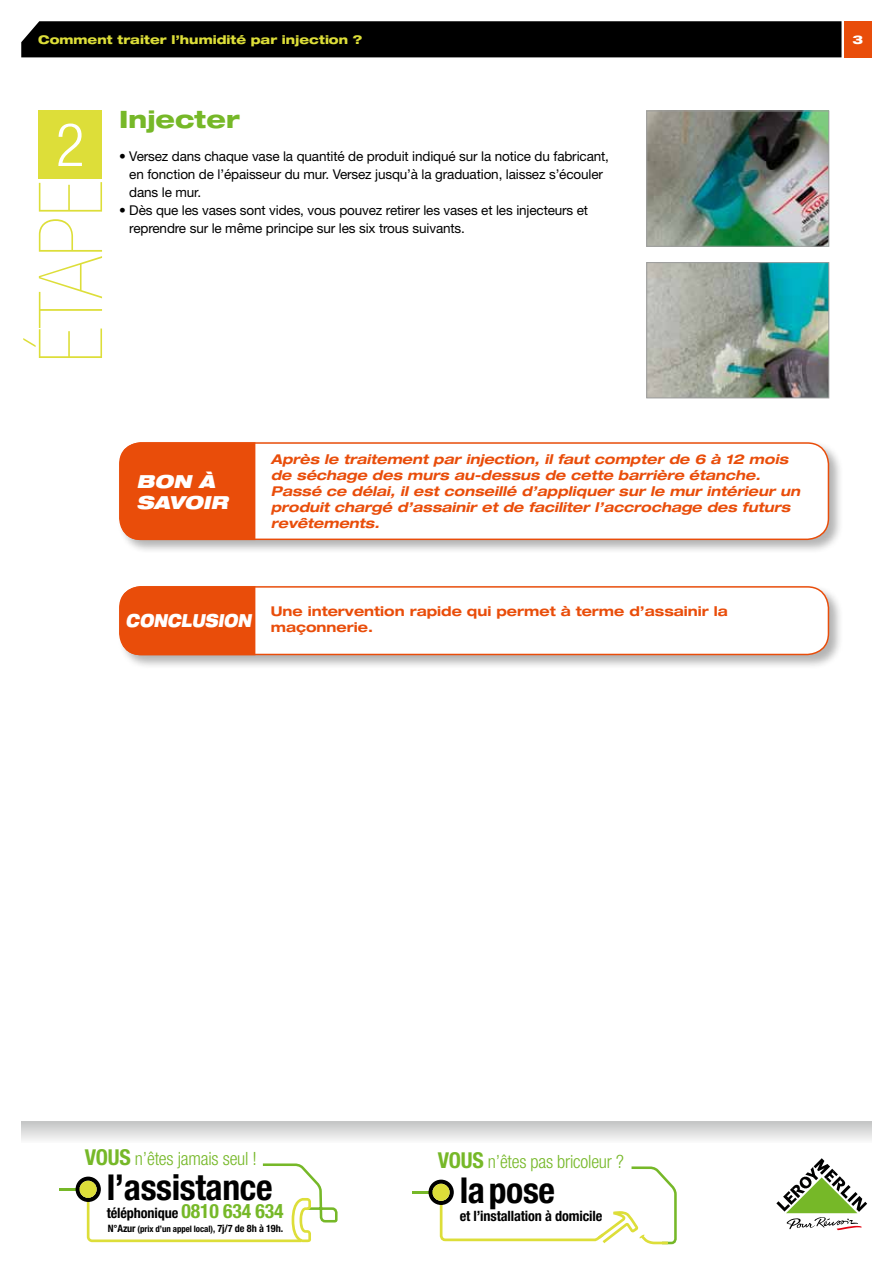
<style>
.page{position:relative;width:893px;height:1263px;background:#fff}
.page>*{position:absolute;margin:0;border:0;box-sizing:border-box;transform-origin:0 0}
.t1{font:200 condensed 88.5px "Helvetica Neue LT Std";letter-spacing:-.01em;color:#ddde39}
.t2{font:300 condensed 60px "Helvetica Neue LT Std";color:#fff}
.t3{font:700 condensed 35.7px "Helvetica Neue LT Std";letter-spacing:-.01em;color:#000}
.t4{font:800 expanded 24px "Helvetica Neue LT Std";color:#76b828}
.t5{font:300 condensed 18.3px "Helvetica Neue LT Std";letter-spacing:-.01em;color:#76b828}
.t6{font:italic 900 expanded 18px/21.6px "Helvetica Neue";color:#fff}
.t7{font:italic 900 expanded 18px "Helvetica Neue LT Std";color:#fff;scale:.75 1}
.t8{font:700 condensed 14.25px "Helvetica Neue LT Std";letter-spacing:-.01em;color:#000}
.t9{font:13.5px/18px "Helvetica Neue LT Std";letter-spacing:-.01em;color:#000}
.t10{font:italic 700 expanded 13.5px/16.2px "Helvetica Neue";color:#e94d0a}
.t11{font:700 expanded 13.5px/16.2px "Helvetica Neue LT Std";color:#e94d0a}
.t12{font:800 expanded 12px "Helvetica Neue LT Std";color:#ddde39}
.t13{font:800 expanded 12px "Helvetica Neue LT Std";color:#fff}
.t14{font:700 condensed 8.85px "Helvetica Neue LT Std";letter-spacing:-.01em;color:#000}
.s1{font-weight:700;font-size:21.9px}
.s2{font-size:19.65px;color:#76b828}
.s3{font-size:10.2px}
</style>
<div class="page">
<div style="left:844px;top:21px;width:28px;height:36px;background:#e94d0a"></div>
<div style="left:21px;top:21px;width:820px;height:36px;background:#000"></div>
<div style="left:21px;top:1121px;width:851px;height:22px;background:linear-gradient(to bottom,#c2c3c3,#f8f8f8)"></div>
<svg style="left:776px;top:1158px;width:91px;height:72px"></svg>
<hr style="left:60px;top:1188px;width:28px;height:2px;background:#76b828">
<svg style="left:76px;top:1163px;width:262px;height:79px"></svg>
<hr style="left:412px;top:1191px;width:29px;height:2px;background:#76b828">
<svg style="left:428px;top:1166px;width:249px;height:79px"></svg>
<div style="left:38px;top:111px;width:64px;height:68px;background:#ddde39"></div>
<div style="left:117px;top:440px;width:726px;height:114px;background:#000;opacity:.3"></div>
<div style="left:120px;top:443px;width:708px;height:96px;background:#fff;border-radius:21px"></div>
<div style="left:119px;top:442px;width:710px;height:98px;border:2px solid #e94d0a;border-radius:21px"></div>
<div style="left:120px;top:442px;width:135px;height:98px;background:#e94d0a"></div>
<div style="left:117px;top:584px;width:726px;height:86px;background:#000;opacity:.3"></div>
<div style="left:120px;top:587px;width:708px;height:67px;background:#fff;border-radius:21px"></div>
<div style="left:119px;top:586px;width:710px;height:69px;border:2px solid #e94d0a;border-radius:21px"></div>
<div style="left:120px;top:586px;width:135px;height:69px;background:#e94d0a"></div>
<img style="left:648px;top:113px;width:179px;height:132px">
<div style="left:646px;top:111px;width:183px;height:136px;border:1px solid #9c9d9d"></div>
<img style="left:648px;top:264px;width:179px;height:132px">
<div style="left:646px;top:262px;width:183px;height:136px;border:1px solid #9c9d9d"></div>
<p class="t12" style="left:38px;top:32px;width:326px">Comment traiter l’humidité par injection ?</p>
<p class="t13" style="left:853px;top:32px;width:12px">3</p>
<h2 class="t2" style="left:56px;top:110px;width:30px">2</h2>
<h1 class="t1" style="left:22px;top:363px;width:184px;rotate:-90deg">ÉTAPE</h1>
<h3 class="t4" style="left:119px;top:104px;width:122px">Injecter</h3>
<p class="t9" style="left:129px;top:147px;width:481px;text-indent:-10px">• Versez dans chaque vase la quantité de produit indiqué sur la notice du fabricant, en fonction de l’épaisseur du mur. Versez jusqu’à la graduation, laissez s’écouler dans le mur.</p>
<p class="t9" style="left:129px;top:201px;width:460px;text-indent:-10px">• Dès que les vases sont vides, vous pouvez retirer les vases et les injecteurs et reprendre sur le même principe sur les six trous suivants.</p>
<h3 class="t6" style="left:137px;top:470px;width:93px">BON À<br>SAVOIR</h3>
<p class="t10" style="left:271px;top:450px;width:531px">Après le traitement par injection, il faut compter de 6 à 12 mois de séchage des murs au-dessus de cette barrière étanche.<br>Passé ce délai, il est conseillé d’appliquer sur le mur intérieur un produit chargé d’assainir et de faciliter l’accrochage des futurs revêtements.</p>
<h3 class="t7" style="left:126px;top:608px;width:169px">CONCLUSION</h3>
<p class="t11" style="left:271px;top:603px;width:459px">Une intervention rapide qui permet à terme d’assainir la maçonnerie.</p>
<h3 class="t5" style="left:85px;top:1148px;width:174px"><span class="s1">VOUS</span> n’êtes jamais seul !</h3>
<h3 class="t3" style="left:107px;top:1165px;width:167px">l’assistance</h3>
<p class="t8" style="left:107px;top:1205px;width:178px">téléphonique <span class="s2">0810 634 634</span></p>
<p class="t14" style="left:108px;top:1223px;width:177px"><span class="s3">N°Azur</span> (prix d’un appel local), <span class="s3">7j/7 de 8h à 19h.</span></p>
<h3 class="t5" style="left:438px;top:1151px;width:188px"><span class="s1">VOUS</span> n’êtes pas bricoleur ?</h3>
<h3 class="t3" style="left:460px;top:1168px;width:97px">lapose</h3>
<p class="t8" style="left:460px;top:1208px;width:144px">et l’installation à domicile</p>
</div>
